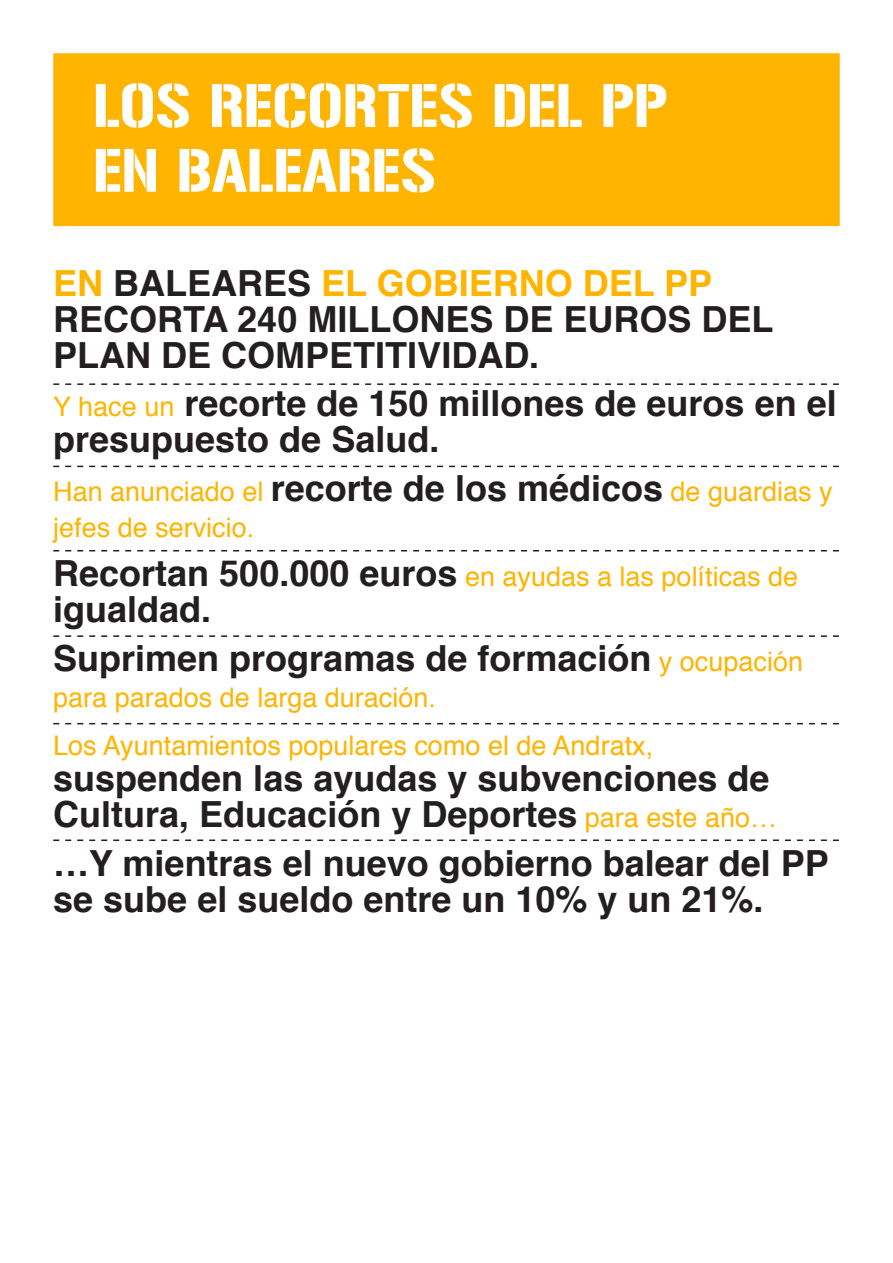
<style>
.page{position:relative;width:893px;height:1263px;background:#fff}
.page>*{position:absolute;margin:0;border:0;box-sizing:border-box;transform-origin:0 0}
.t1{font:54px "Gunplay";color:#fff}
.Título_1{font:700 36px/36px "Helvetica";color:#231f20}
.Título_1-2{font:27px/36px "Helvetica";color:#ffb400}
.s1{color:#ffb400}
.s2{font-weight:400;font-size:27px;color:#ffb400}
.s3{font-weight:700;font-size:36px;color:#231f20}
</style>
<div class="page">
<div style="left:53px;top:53px;width:787px;height:173px;background:#ffb400;border:2px solid #ffb400"></div>
<svg style="left:53px;top:383px;width:786px;height:2px"></svg>
<svg style="left:53px;top:466px;width:786px;height:1px"></svg>
<svg style="left:53px;top:550px;width:786px;height:1px"></svg>
<svg style="left:53px;top:635px;width:786px;height:2px"></svg>
<svg style="left:53px;top:723px;width:786px;height:1px"></svg>
<svg style="left:53px;top:839px;width:786px;height:2px"></svg>
<p class="t1" style="left:93px;top:75px;width:575px">LOS RECORTES DEL PP</p>
<p class="t1" style="left:93px;top:139px;width:344px">EN BALEARES</p>
<p class="Título_1" style="left:53px;top:265px;width:722px"><span class="s1">EN</span> BALEARES <span class="s1">EL GOBIERNO DEL PP<br></span>RECORTA 240 MILLONES DE EUROS DEL<br>PLAN DE COMPETITIVIDAD.</p>
<p class="Título_1" style="left:53px;top:386px;width:785px"><span class="s2">Y hace un</span> recorte de 150 millones de euros en el presupuesto de Salud.</p>
<p class="Título_1-2" style="left:53px;top:474px;width:781px">Han anunciado el <span class="s3">recorte de los médicos</span> de guardias y jefes de servicio.</p>
<p class="Título_1-2" style="left:53px;top:559px;width:746px"><span class="s3">Recortan 500.000 euros</span> en ayudas a las políticas de</p>
<p class="Título_1" style="left:53px;top:592px;width:160px">igualdad.</p>
<p class="Título_1" style="left:53px;top:640px;width:751px">Suprimen programas de formación <span class="s2">y ocupación</span></p>
<p class="Título_1-2" style="left:53px;top:680px;width:384px">para parados de larga duración.</p>
<p class="Título_1-2" style="left:53px;top:729px;width:601px">Los Ayuntamientos populares como el de Andratx,</p>
<p class="Título_1" style="left:53px;top:761px;width:725px">suspenden las ayudas y subvenciones de<br>Cultura, Educación y Deportes <span class="s2">para este año…</span></p>
<p class="Título_1" style="left:53px;top:846px;width:777px">…Y mientras el nuevo gobierno balear del PP se sube el sueldo entre un 10% y un 21%.</p>
</div>
